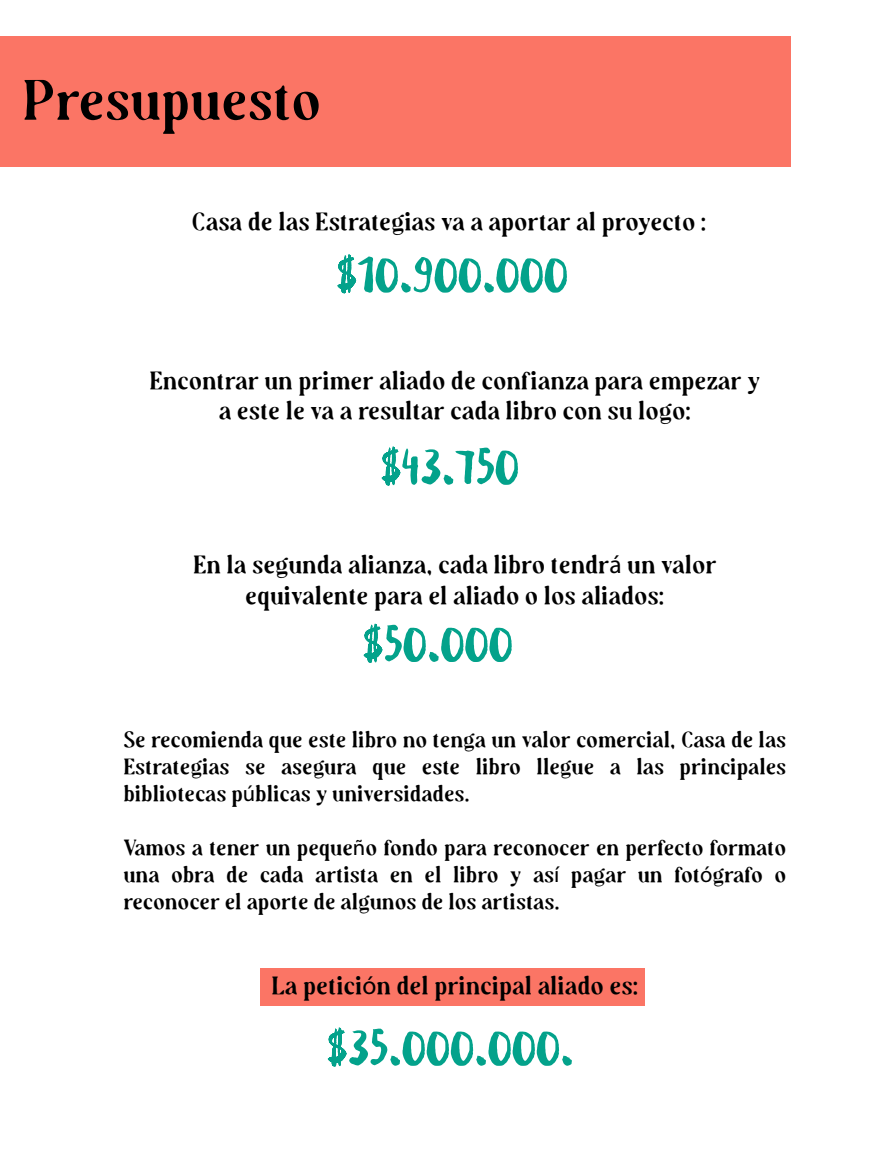
<style>
.page{position:relative;width:893px;height:1149px;background:#fff}
.page>*{position:absolute;margin:0;border:0;box-sizing:border-box;transform-origin:0 0}
.t1{font:57px "Audrey Mirages DEMO";color:#000}
.t2{font:54px "Besom";color:#03a28b}
.t3{font:25.5px/30.6px "Audrey Mirages DEMO";color:#000;text-align:center}
.t4{font:22.5px/27px "Audrey Mirages DEMO";color:#000;text-align:justify}
.s1{font-family:"Myriad Pro"}
</style>
<div class="page">
<div style="left:260px;top:967px;width:384px;height:38px;background:#fb7565"></div>
<div style="left:0;top:36px;width:791px;height:130px;background:#fb7565"></div>
<h1 class="t1" style="left:22px;top:77px;width:300px">Presupuesto</h1>
<p class="t3" style="left:192px;top:209px;width:516px">Casa de las Estrategias va a aportar al proyecto :</p>
<h2 class="t2" style="left:336px;top:235px;width:233px">$10.900.000</h2>
<p class="t3" style="left:149px;top:367px;width:612px">Encontrar un primer aliado de confianza para empezar y a este le va a resultar cada libro con su logo:</p>
<h2 class="t2" style="left:380px;top:427px;width:140px">$43.750</h2>
<p class="t3" style="left:193px;top:551px;width:525px">En la segunda alianza, cada libro tendr<span class="s1">á</span> un valor equivalente para el aliado o los aliados:</p>
<h2 class="t2" style="left:362px;top:604px;width:152px">$50.000</h2>
<p class="t4" style="left:123px;top:728px;width:664px">Se recomienda que este libro no tenga un valor comercial, Casa de las Estrategias se asegura que este libro llegue a las principales bibliotecas p<span class="s1">ú</span>blicas y universidades.</p>
<p class="t4" style="left:123px;top:836px;width:664px">Vamos a tener un peque<span class="s1">ñ</span>o fondo para reconocer en perfecto formato una obra de cada artista en el libro y as<span class="s1">í</span> pagar un fot<span class="s1">ó</span>grafo o reconocer el aporte de algunos de los artistas.</p>
<p class="t3" style="left:271px;top:971px;width:368px">La petici<span class="s1">ó</span>n del principal aliado es:</p>
<h2 class="t2" style="left:326px;top:1008px;width:248px">$35.000.000.</h2>
</div>
